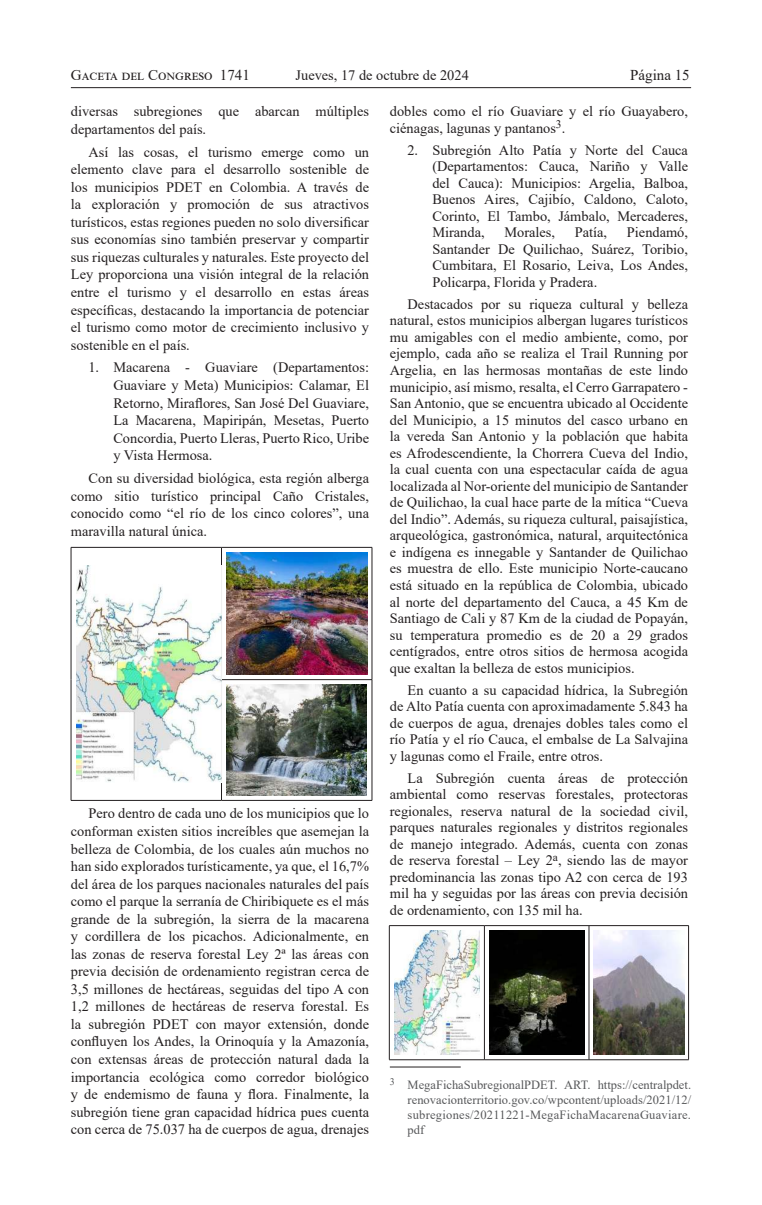
<style>
.page{position:relative;width:762px;height:1205px;background:#fff}
.page>*{position:absolute;margin:0;border:0;box-sizing:border-box;transform-origin:0 0}
.t1{font:15px "Times New Roman";color:#231f20}
.t2{font:14.38px/16.5px "Times New Roman";color:#231f20;text-align:justify}
.t3{font:12.5px/15px "Times New Roman";letter-spacing:.02em;color:#57585a;text-align:justify}
</style>
<div class="page">
<hr style="left:71px;top:87px;width:620px;height:1px;background:#231f20">
<hr style="left:71px;top:547px;width:150px;height:1px;background:#231f20">
<hr style="left:71px;top:547px;width:1px;height:132px;background:#231f20">
<hr style="left:71px;top:679px;width:1px;height:121px;background:#231f20">
<hr style="left:71px;top:800px;width:150px;height:1px;background:#231f20">
<hr style="left:221px;top:547px;width:151px;height:1px;background:#231f20">
<hr style="left:221px;top:547px;width:1px;height:132px;background:#231f20">
<hr style="left:372px;top:547px;width:1px;height:132px;background:#231f20">
<hr style="left:221px;top:679px;width:151px;height:1px;background:#231f20">
<hr style="left:221px;top:680px;width:1px;height:120px;background:#231f20">
<hr style="left:372px;top:680px;width:1px;height:120px;background:#231f20">
<hr style="left:221px;top:800px;width:151px;height:1px;background:#231f20">
<img style="left:76px;top:565px;width:145px;height:217px">
<img style="left:226px;top:552px;width:141px;height:122px">
<img style="left:226px;top:684px;width:140px;height:111px">
<hr style="left:389px;top:925px;width:95px;height:1px;background:#231f20">
<hr style="left:389px;top:926px;width:1px;height:133px;background:#231f20">
<hr style="left:484px;top:925px;width:105px;height:1px;background:#231f20">
<hr style="left:484px;top:926px;width:1px;height:133px;background:#231f20">
<hr style="left:589px;top:925px;width:100px;height:1px;background:#231f20">
<hr style="left:589px;top:926px;width:1px;height:133px;background:#231f20">
<hr style="left:688px;top:926px;width:1px;height:133px;background:#231f20">
<hr style="left:389px;top:1059px;width:95px;height:1px;background:#231f20">
<hr style="left:484px;top:1059px;width:105px;height:1px;background:#231f20">
<hr style="left:589px;top:1059px;width:100px;height:1px;background:#231f20">
<img style="left:394px;top:930px;width:86px;height:125px">
<img style="left:489px;top:930px;width:95px;height:124px">
<img style="left:594px;top:930px;width:90px;height:124px">
<hr style="left:390px;top:1066px;width:71px;height:1px;background:#231f20">
<p class="t1" style="left:71px;top:65px;width:180px">Gaceta del Congreso 1741</p>
<p class="t2" style="left:295px;top:67px;width:175px">Jueves, 17 de octubre de 2024</p>
<p class="t1" style="left:630px;top:65px;width:61px">Página 15</p>
<p class="t2" style="left:71px;top:102px;width:300px;line-height:17.5px">diversas subregiones que abarcan múltiples departamentos del país.</p>
<p class="t2" style="left:71px;top:143px;width:300px;line-height:17.5px;text-indent:18px">Así las cosas, el turismo emerge como un elemento clave para el desarrollo sostenible de los municipios PDET en Colombia. A través de la exploración y promoción de sus atractivos turísticos, estas regiones pueden no solo diversificar sus economías sino también preservar y compartir sus riquezas culturales y naturales. Este proyecto del Ley proporciona una visión integral de la relación entre el turismo y el desarrollo en estas áreas específicas, destacando la importancia de potenciar el turismo como motor de crecimiento inclusivo y sostenible en el país.</p>
<p class="t2" style="left:113px;top:358px;width:257px;line-height:17.5px;text-indent:-25px">1. Macarena - Guaviare (Departamentos:<br>Guaviare y Meta) Municipios: Calamar, El Retorno, Miraflores, San José Del Guaviare, La Macarena, Mapiripán, Mesetas, Puerto Concordia, Puerto Lleras, Puerto Rico, Uribe y Vista Hermosa.</p>
<p class="t2" style="left:71px;top:469px;width:300px;line-height:17.5px;text-indent:18px">Con su diversidad biológica, esta región alberga como sitio turístico principal Caño Cristales, conocido como “el río de los cinco colores”, una maravilla natural única.</p>
<p class="t2" style="left:390px;top:103px;width:300px">dobles como el río Guaviare y el río Guayabero, ciénagas, lagunas y pantanos<sup>3</sup>.</p>
<p class="t2" style="left:432px;top:141px;width:257px;text-indent:-25px">2. Subregión Alto Patía y Norte del Cauca (Departamentos: Cauca, Nariño y Valle del Cauca): Municipios: Argelia, Balboa, Buenos Aires, Cajibío, Caldono, Caloto, Corinto, El Tambo, Jámbalo, Mercaderes, Miranda,</p>
<p class="t2" style="left:432px;top:224px;width:257px;text-indent:195px">Piendamó, Santander De Quilichao, Suárez, Toribio, Cumbitara, El Rosario, Leiva, Los Andes, Policarpa, Florida y Pradera.</p>
<p class="t2" style="left:390px;top:295px;width:300px;text-indent:18px">Destacados por su riqueza cultural y belleza natural, estos municipios albergan lugares turísticos mu amigables con el medio ambiente, como, por ejemplo, cada año se realiza el Trail Running por Argelia, en las hermosas montañas de este lindo municipio, así mismo, resalta, el Cerro Garrapatero - San Antonio, que se encuentra ubicado al Occidente del Municipio, a 15 minutos del casco urbano en la vereda San Antonio y la población que habita es Afrodescendiente, la Chorrera Cueva del Indio, la cual cuenta con una espectacular caída de agua localizada al Nor-oriente del municipio de Santander de Quilichao, la cual hace parte de la mítica “Cueva del Indio”. Además, su riqueza cultural, paisajística, arqueológica, gastronómica, natural, arquitectónica e indígena es innegable y Santander de Quilichao es muestra de ello. Este municipio Norte-caucano está situado en la república de Colombia, ubicado al norte del departamento del Cauca, a 45 Km de Santiago de Cali y 87 Km de la ciudad de Popayán, su temperatura promedio es de 20 a 29 grados centígrados, entre otros sitios de hermosa acogida que exaltan la belleza de estos municipios.</p>
<p class="t2" style="left:390px;top:681px;width:300px;text-indent:18px">En cuanto a su capacidad hídrica, la Subregión de Alto Patía cuenta con aproximadamente 5.843 ha de cuerpos de agua, drenajes dobles tales como el río Patía y el río Cauca, el embalse de La Salvajina y lagunas como el Fraile, entre otros.</p>
<p class="t2" style="left:390px;top:769px;width:300px;text-indent:18px">La Subregión cuenta áreas de protección ambiental como reservas forestales, protectoras regionales, reserva natural de la sociedad civil, parques naturales regionales y distritos regionales de manejo integrado. Además, cuenta con zonas de reserva forestal – Ley 2<sup>a</sup>, siendo las de mayor predominancia las zonas tipo A2 con cerca de 193 mil ha y seguidas por las áreas con previa decisión de ordenamiento, con 135 mil ha.</p>
<p class="t2" style="left:504px;top:224px;width:52px">Morales,</p>
<p class="t2" style="left:575px;top:224px;width:34px">Patía,</p>
<p class="t2" style="left:71px;top:804px;width:300px;line-height:17.5px;text-indent:18px">Pero dentro de cada uno de los municipios que lo conforman existen sitios increíbles que asemejan la belleza de Colombia, de los cuales aún muchos no han sido explorados turísticamente, ya que, el 16,7% del área de los parques nacionales naturales del país como el parque la serranía de Chiribiquete es el más grande de la subregión, la sierra de la macarena y cordillera de los picachos. Adicionalmente, en las zonas de reserva forestal Ley 2ª las áreas con previa decisión de ordenamiento registran cerca de 3,5 millones de hectáreas, seguidas del tipo A con 1,2 millones de hectáreas de reserva forestal. Es la subregión PDET con mayor extensión, donde confluyen los Andes, la Orinoquía y la Amazonía, con extensas áreas de protección natural dada la importancia ecológica como corredor biológico y de endemismo de fauna y flora. Finalmente, la subregión tiene gran capacidad hídrica pues cuenta con cerca de 75.037 ha de cuerpos de agua, drenajes</p>
<p class="t3" style="left:407px;top:1077px;width:285px;text-indent:-18px"><sup>3</sup> MegaFichaSubregionalPDET. ART. https://centralpdet. renovacionterritorio.gov.co/wpcontent/uploads/2021/12/ subregiones/20211221-MegaFichaMacarenaGuaviare. pdf</p>
</div>
